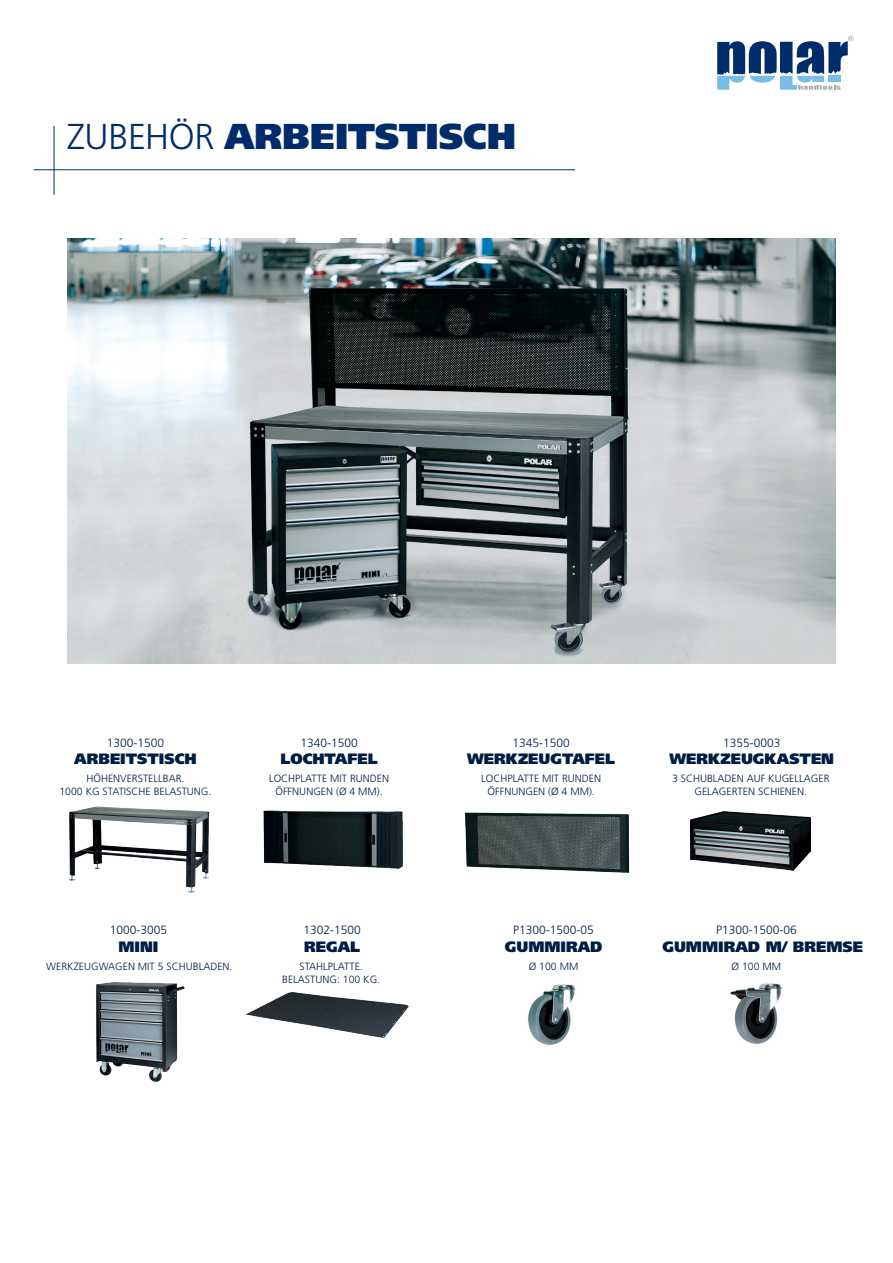
<style>
.page{position:relative;width:893px;height:1263px;background:#fff}
.page>*{position:absolute;margin:0;border:0;box-sizing:border-box;transform-origin:0 0}
.t1{font:900 36px "Frutiger LT Pro";letter-spacing:-.005em;color:#002c6b}
.t2{font:900 15px "Frutiger LT Pro";color:#001d44}
.t3{font:300 12px "Frutiger LT Pro";color:#001d44}
.t4{font:300 10.5px/13.5px "Frutiger LT Pro";color:#001d44;text-align:center}
.s1{font-weight:300}
</style>
<div class="page">
<svg style="left:717px;top:36px;width:136px;height:54px"></svg>
<img style="left:465px;top:812px;width:165px;height:61px">
<img style="left:263px;top:810px;width:140px;height:59px">
<img style="left:689px;top:811px;width:122px;height:60px">
<img style="left:246px;top:992px;width:163px;height:46px">
<img style="left:730px;top:983px;width:52px;height:61px">
<img style="left:528px;top:984px;width:48px;height:61px">
<img style="left:96px;top:982px;width:89px;height:100px">
<img style="left:67px;top:238px;width:768px;height:425px">
<img style="left:69px;top:806px;width:141px;height:87px">
<hr style="left:54px;top:126px;width:1px;height:69px;background:#002c6b">
<hr style="left:34px;top:169px;width:541px;height:1px;background:#002c6b">
<h1 class="t1" style="left:67px;top:115px;width:450px"><span class="s1">ZUBEHÖR</span> ARBEITSTISCH</h1>
<p class="t3" style="left:107px;top:735px;width:59px">1300-1500</p>
<p class="t3" style="left:300px;top:735px;width:59px">1340-1500</p>
<p class="t3" style="left:723px;top:735px;width:59px">1355-0003</p>
<p class="t3" style="left:512px;top:735px;width:59px">1345-1500</p>
<h2 class="t2" style="left:74px;top:750px;width:124px">ARBEITSTISCH</h2>
<h2 class="t2" style="left:280px;top:750px;width:99px">LOCHTAFEL</h2>
<h2 class="t2" style="left:670px;top:750px;width:166px">WERKZEUGKASTEN</h2>
<h2 class="t2" style="left:467px;top:750px;width:150px">WERKZEUGTAFEL</h2>
<p class="t4" style="left:59px;top:771px;width:154px">HÖHENVERSTELLBAR.<br>1000 KG STATISCHE BELASTUNG.</p>
<p class="t4" style="left:269px;top:771px;width:122px">LOCHPLATTE MIT RUNDEN<br>ÖFFNUNGEN (Ø 4 MM).</p>
<p class="t4" style="left:672px;top:771px;width:159px">3 SCHUBLADEN AUF KUGELLAGER<br>GELAGERTEN SCHIENEN.</p>
<p class="t4" style="left:481px;top:771px;width:122px">LOCHPLATTE MIT RUNDEN<br>ÖFFNUNGEN (Ø 4 MM).</p>
<p class="t3" style="left:110px;top:923px;width:59px">1000-3005</p>
<p class="t3" style="left:303px;top:923px;width:59px">1302-1500</p>
<p class="t3" style="left:513px;top:923px;width:82px">P1300-1500-05</p>
<p class="t3" style="left:716px;top:923px;width:82px">P1300-1500-06</p>
<h2 class="t2" style="left:119px;top:938px;width:41px">MINI</h2>
<h2 class="t2" style="left:304px;top:938px;width:58px">REGAL</h2>
<h2 class="t2" style="left:505px;top:938px;width:99px">GUMMIRAD</h2>
<h2 class="t2" style="left:662px;top:938px;width:202px">GUMMIRAD M/ BREMSE</h2>
<p class="t4" style="left:46px;top:959px;width:188px">WERKZEUGWAGEN MIT 5 SCHUBLADEN.</p>
<p class="t4" style="left:282px;top:959px;width:100px">STAHLPLATTE.<br>BELASTUNG: 100 KG.</p>
<p class="t4" style="left:529px;top:959px;width:51px">Ø 100 MM</p>
<p class="t4" style="left:732px;top:959px;width:51px">Ø 100 MM</p>
</div>
